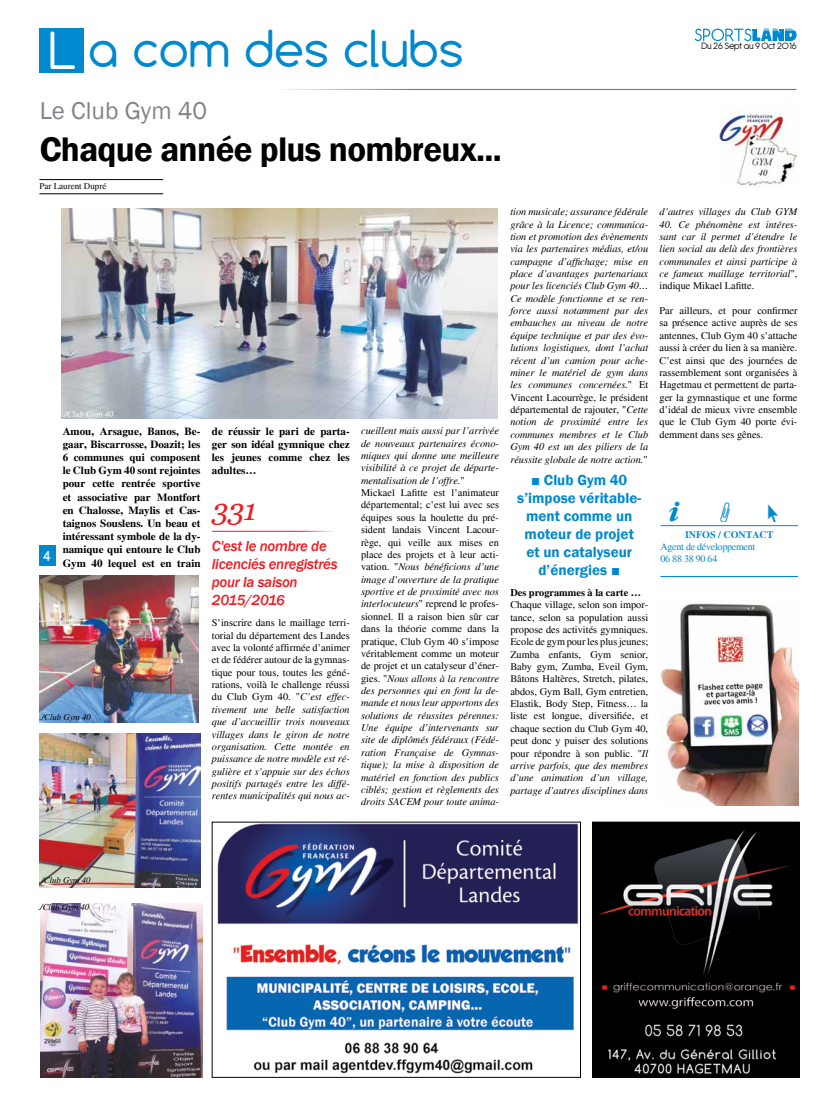
<style>
.page{position:relative;width:820px;height:1106px;background:#fff}
.page>*{position:absolute;margin:0;border:0;box-sizing:border-box;transform-origin:0 0}
.t1{font:48px "Comfortaa";color:#0089cf}
.t2{font:48px "Comfortaa";color:#fff}
.t3{font:600 35px "Franklin Gothic";letter-spacing:-.02em;color:#000}
.t4{font:italic 30px "Georgia";color:#ed1d24}
.t5{font:25px "Franklin Gothic";color:#828487}
.t6{font:600 15px/18px "Franklin Gothic";color:#0089cf;text-align:center}
.t7{font:italic 500 15px/18px "Franklin Gothic";letter-spacing:-.02em;color:#ed1d24}
.t8{font:700 13px "Comfortaa";color:#fff}
.t9{font:700 11px/13.2px "Times";color:#000;text-align:justify}
.t10{font:italic 10.3px/12.4px "Times";color:#000;text-align:justify}
.t11{font:10.3px/12.4px "Times";color:#000;text-align:justify}
.t12{font:700 10.3px "Times";color:#000}
.t13{font:10px/12px "Times";letter-spacing:-.025em;color:#0089cf}
.t14{font:10px "Antipasto";letter-spacing:-.04em;color:#000}
.t15{font:700 10px "Times";color:#0089cf}
.t16{font:9px "Times";color:#000}
.t17{font:italic 8.7px "Times";color:#000}
.t18{font:italic 8.7px "Times";color:#fff}
.s1{font-style:normal}
.s2{font-style:italic}
</style>
<div class="page">
<img style="left:594px;top:824px;width:203px;height:251px">
<div style="left:592px;top:822px;width:207px;height:255px;border:1px solid #000"></div>
<img style="left:217px;top:824px;width:361px;height:250px">
<hr style="left:39px;top:179px;width:124px;height:1px;background:#000">
<hr style="left:39px;top:193px;width:124px;height:1px;background:#000">
<svg style="left:694px;top:29px;width:102px;height:12px"></svg>
<div style="left:39px;top:28px;width:45px;height:45px;background:#0089cf"></div>
<hr style="left:228px;top:89px;width:568px;height:1px;background:#0089cf">
<img style="left:660px;top:602px;width:137px;height:204px">
<img style="left:719px;top:106px;width:78px;height:80px">
<img style="left:669px;top:501px;width:11px;height:21px">
<img style="left:720px;top:502px;width:10px;height:20px">
<img style="left:767px;top:504px;width:11px;height:18px">
<hr style="left:660px;top:525px;width:137px;height:1px;background:#0089cf">
<hr style="left:660px;top:576px;width:137px;height:1px;background:#0089cf">
<img style="left:61px;top:208px;width:436px;height:210px">
<img style="left:39px;top:575px;width:160px;height:147px">
<img style="left:40px;top:903px;width:162px;height:174px">
<div style="left:39px;top:545px;width:16px;height:20px;background:#0089cf"></div>
<img style="left:39px;top:733px;width:161px;height:154px">
<hr style="left:212px;top:531px;width:134px;height:1px;background:#ed1d24">
<h1 class="t2" style="left:49px;top:20px;width:30px">l</h1>
<h1 class="t1" style="left:88px;top:18px;width:377px">a com des clubs</h1>
<p class="t14" style="left:701px;top:41px;width:96px">Du 26 Sept au 9 Oct 2016</p>
<h3 class="t5" style="left:40px;top:95px;width:169px">Le Club Gym 40</h3>
<h2 class="t3" style="left:40px;top:127px;width:463px">Chaque année plus nombreux...</h2>
<p class="t16" style="left:39px;top:181px;width:68px">Par Laurent Dupré</p>
<p class="t8" style="left:43px;top:547px;width:10px">4</p>
<p class="t18" style="left:62px;top:409px;width:53px">./Club Gym 40</p>
<p class="t9" style="left:63px;top:424px;width:139px">Amou, Arsague, Banos, Be&shy;gaar, Biscarrosse, Doazit; les 6 communes qui composent le Club Gym 40 sont rejointes pour cette rentrée sportive et associative par Montfort en Chalosse, Maylis et Cas&shy;taignos Souslens. Un beau et intéressant symbole de la dy&shy;namique qui entoure le Club Gym 40 lequel est en train</p>
<p class="t9" style="left:212px;top:424px;width:139px">de réussir le pari de parta&shy;ger son idéal gymnique chez les jeunes comme chez les adultes…</p>
<h3 class="t4" style="left:212px;top:490px;width:46px">331</h3>
<h3 class="t7" style="left:212px;top:537px;width:127px">C'est le nombre de licenciés enregistrés pour la saison<br>2015/2016</h3>
<p class="t17" style="left:40px;top:712px;width:53px">./Club Gym 40</p>
<p class="t10" style="left:212px;top:617px;width:139px"><span class="s1">S’inscrire dans le maillage terri&shy;torial du département des Landes avec la volonté affirmée d’animer et de fédérer autour de la gymnas&shy;tique pour tous, toutes les géné&shy;rations, voilà le challenge réussi du Club Gym 40. "</span>C’est effec&shy;tivement une belle satisfaction que d’accueillir trois nouveaux villages dans le giron de notre organisation. Cette montée en puissance de notre modèle est ré&shy;gulière et s’appuie sur des échos positifs partagés entre les diffé&shy;rentes municipalités qui nous ac-</p>
<p class="t10" style="left:361px;top:425px;width:139px;text-align:left">cueillent mais aussi par l’arrivée de nouveaux partenaires écono&shy;miques qui donne une meilleure visibilité à ce projet de départe&shy;mentalisation de l’offre.<span class="s1">"<br>Mickael Lafitte est l’animateur départemental; c’est lui avec ses équipes sous la houlette du pré&shy;sident landais Vincent Lacour&shy;rège, qui veille aux mises en place des projets et à leur acti&shy;vation. "</span>Nous bénéficions d’une image d’ouverture de la pratique sportive et de proximité avec nos interlocuteurs<span class="s1">" reprend le profes&shy;sionnel. Il a raison bien sûr car dans la théorie comme dans la pratique, Club Gym 40 s’impose véritablement comme un moteur de projet et un catalyseur d’éner&shy;gies. "</span>Nous allons à la rencontre des personnes qui en font la de&shy;mande et nous leur apportons des solutions de réussites pérennes:<br>Une équipe d’intervenants sur site de diplômés fédéraux (Fédé&shy;ration Française de Gymnas&shy;tique); la mise à disposition de matériel en fonction des publics ciblés; gestion et règlements des droits SACEM pour toute anima-</p>
<p class="t10" style="left:510px;top:206px;width:139px">tion musicale; assurance fédérale grâce à la Licence; communica&shy;tion et promotion des évènements via les partenaires médias, et/ou campagne d’affichage; mise en place d’avantages partenariaux pour les licenciés Club Gym 40… Ce modèle fonctionne et se ren&shy;force aussi notamment par des embauches au niveau de notre équipe technique et par des évo&shy;lutions logistiques, dont l’achat récent d’un camion pour ache&shy;miner le matériel de gym dans les communes concernées.<span class="s1">" Et Vincent Lacourrège, le président départemental de rajouter, "</span>Cette notion de proximité entre les communes membres et le Club Gym 40 est un des piliers de la réussite globale de notre action.<span class="s1">"</span></p>
<h3 class="t6" style="left:517px;top:471px;width:125px">■ Club Gym 40 s’impose véritable&shy;ment comme un moteur de projet et un catalyseur d’énergies ■</h3>
<p class="t12" style="left:510px;top:586px;width:132px">Des programmes à la carte …</p>
<p class="t11" style="left:510px;top:598px;width:139px">Chaque village, selon son impor&shy;tance, selon sa population aussi propose des activités gymniques.<br>Ecole de gym pour les plus jeunes; Zumba enfants, Gym senior, Baby gym, Zumba, Eveil Gym, Bâtons Haltères, Stretch, pilates, abdos, Gym Ball, Gym entretien, Elastik, Body Step, Fitness… la liste est longue, diversifiée, et chaque section du Club Gym 40, peut donc y puiser des solutions pour répondre à son public. "<span class="s2">Il arrive parfois, que des membres d’une animation d’un village, partage d’autres disciplines dans</span></p>
<p class="t10" style="left:659px;top:206px;width:139px">d’autres villages du Club GYM</p>
<p class="t10" style="left:659px;top:218px;width:139px">40. Ce phénomène est intéres&shy;sant car il permet d’étendre le lien social au delà des frontières communales et ainsi participe à ce fameux maillage territorial<span class="s1">", indique Mikael Lafitte.</span></p>
<p class="t11" style="left:659px;top:304px;width:139px">Par ailleurs, et pour confirmer sa présence active auprès de ses antennes, Club Gym 40 s’attache aussi à créer du lien à sa manière.<br>C’est ainsi que des journées de rassemblement sont organisées à Hagetmau et permettent de parta&shy;ger la gymnastique et une forme d’idéal de mieux vivre ensemble que le Club Gym 40 porte évi&shy;demment dans ses gênes.</p>
<p class="t15" style="left:684px;top:528px;width:90px">INFOS / CONTACT</p>
<p class="t13" style="left:660px;top:540px;width:96px">Agent de développement<br>06 88 38 90 64</p>
<p class="t17" style="left:39px;top:875px;width:53px">./Club Gym 40</p>
<p class="t17" style="left:38px;top:902px;width:53px">./Club Gym 40</p>
</div>
